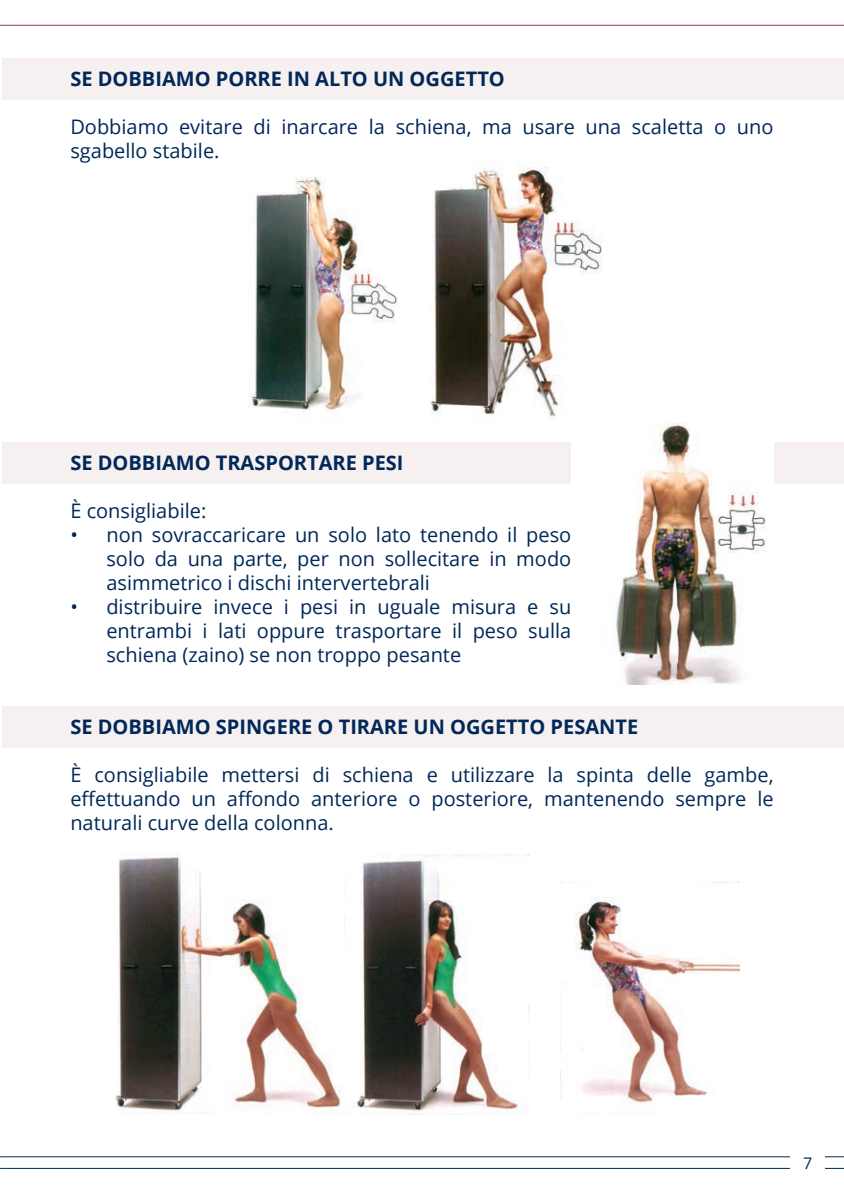
<style>
.page{position:relative;width:844px;height:1196px;background:#fff}
.page>*{position:absolute;margin:0;border:0;box-sizing:border-box;transform-origin:0 0}
.t1{font:20px/24px "Open Sans";color:#002858;text-align:justify}
.t2{font:700 20px "Open Sans";color:#002858}
.t3{font:16px "Open Sans";color:#002858}
</style>
<div class="page">
<hr style="left:2px;top:1156px;width:842px;height:1px;background:#002858">
<hr style="left:2px;top:25px;width:842px;height:1px;background:#9e2d50">
<hr style="left:2px;top:1167px;width:842px;height:1px;background:#002858">
<div style="left:790px;top:1145px;width:34px;height:34px;background:#fff"></div>
<div style="left:2px;top:705px;width:842px;height:42px;background:#f7f0f0"></div>
<div style="left:2px;top:442px;width:842px;height:41px;background:#f7f0f0"></div>
<div style="left:2px;top:58px;width:842px;height:42px;background:#f7f0f0"></div>
<img style="left:249px;top:176px;width:148px;height:235px">
<img style="left:430px;top:167px;width:172px;height:254px">
<div style="left:571px;top:423px;width:202px;height:261px;background:#fff"></div>
<img style="left:616px;top:423px;width:150px;height:261px">
<img style="left:115px;top:853px;width:226px;height:260px">
<img style="left:344px;top:854px;width:186px;height:258px">
<img style="left:561px;top:881px;width:178px;height:231px">
<p class="t2" style="left:70px;top:64px;width:436px">SE DOBBIAMO PORRE IN ALTO UN OGGETTO</p>
<p class="t1" style="left:70px;top:114px;width:704px">Dobbiamo evitare di inarcare la schiena, ma usare una scaletta o uno sgabello stabile.</p>
<p class="t2" style="left:70px;top:448px;width:335px">SE DOBBIAMO TRASPORTARE PESI</p>
<p class="t1" style="left:70px;top:498px;width:137px">è consigliabile:</p>
<p class="t1" style="left:106px;top:522px;width:466px;text-indent:-36px">• non sovraccaricare un solo lato tenendo il peso solo da una parte, per non sollecitare in modo asimmetrico i dischi intervertebrali</p>
<p class="t1" style="left:106px;top:594px;width:466px;text-indent:-36px">• distribuire invece i pesi in uguale misura e su entrambi i lati oppure trasportare il peso sulla schiena (zaino) se non troppo pesante</p>
<p class="t2" style="left:70px;top:712px;width:569px">SE DOBBIAMO SPINGERE O TIRARE UN OGGETTO PESANTE</p>
<p class="t1" style="left:70px;top:762px;width:704px">è consigliabile mettersi di schiena e utilizzare la spinta delle gambe, effettuando un affondo anteriore o posteriore, mantenendo sempre le naturali curve della colonna.</p>
<p class="t3" style="left:803px;top:1151px;width:11px">7</p>
</div>
